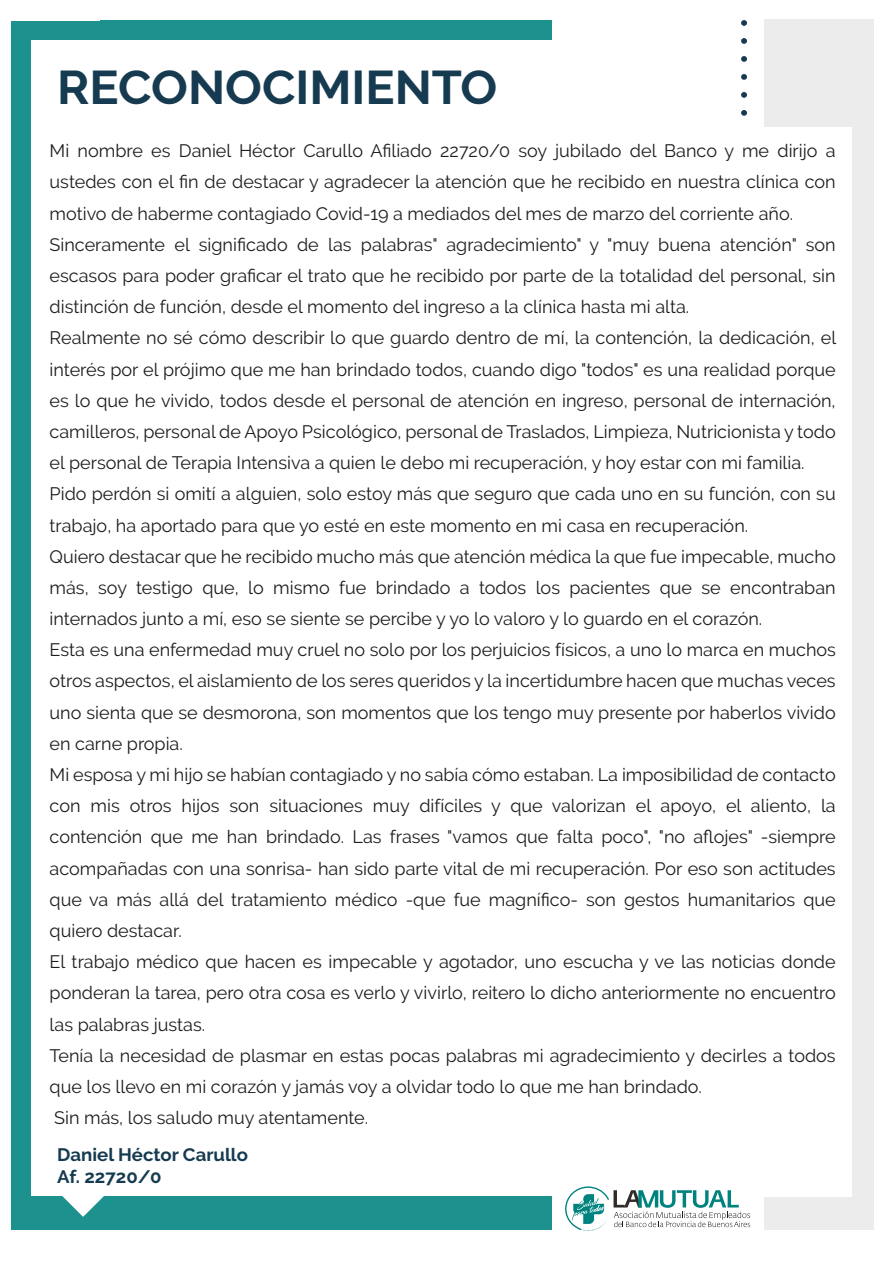
<style>
.page{position:relative;width:893px;height:1263px;background:#fff}
.page>*{position:absolute;margin:0;border:0;box-sizing:border-box;transform-origin:0 0}
.t1{font:700 47.1px "Raleway";color:#163b51}
.t2{font:18px/31.2px "Raleway";color:#1d1d1b}
.t3{font:700 18px/21.6px "Raleway";color:#163b51}
</style>
<div class="page">
<div style="left:11px;top:21px;width:541px;height:1209px;background:#1c918e"></div>
<div style="left:31px;top:40px;width:643px;height:1156px;background:#fff"></div>
<div style="left:764px;top:20px;width:109px;height:1210px;background:#ececec"></div>
<div style="left:691px;top:127px;width:161px;height:1069px;background:#fff"></div>
<svg style="left:741px;top:110px;width:6px;height:6px"></svg>
<svg style="left:741px;top:92px;width:6px;height:6px"></svg>
<svg style="left:741px;top:74px;width:6px;height:6px"></svg>
<svg style="left:741px;top:56px;width:6px;height:6px"></svg>
<svg style="left:741px;top:38px;width:6px;height:6px"></svg>
<svg style="left:741px;top:20px;width:6px;height:6px"></svg>
<svg style="left:565px;top:1186px;width:185px;height:45px"></svg>
<svg style="left:62px;top:1196px;width:42px;height:21px"></svg>
<h1 class="t1" style="left:57px;top:61px;width:442px">RECONOCIMIENTO</h1>
<p class="t2" style="left:50px;top:135px;width:788px">Mi nombre es Daniel Héctor Carullo Afiliado 22720/0 soy jubilado del Banco y me dirijo a ustedes con el fin de destacar y agradecer la atención que he recibido en nuestra clínica con motivo de haberme contagiado Covid-19 a mediados del mes de marzo del corriente año.<br>Sinceramente el significado de las palabras" agradecimiento" y "muy buena atención" son escasos para poder graficar el trato que he recibido por parte de la totalidad del personal, sin distinción de función, desde el momento del ingreso a la clínica hasta mi alta.<br>Realmente no sé cómo describir lo que guardo dentro de mí, la contención, la dedicación, el interés por el prójimo que me han brindado todos, cuando digo "todos" es una realidad porque es lo que he vivido, todos desde el personal de atención en ingreso, personal de internación, camilleros, personal de Apoyo Psicológico, personal de Traslados, Limpieza, Nutricionista y todo el personal de Terapia Intensiva a quien le debo mi recuperación, y hoy estar con mi familia.<br>Pido perdón si omití a alguien, solo estoy más que seguro que cada uno en su función, con su trabajo, ha aportado para que yo esté en este momento en mi casa en recuperación.<br>Quiero destacar que he recibido mucho más que atención médica la que fue impecable, mucho más, soy testigo que, lo mismo fue brindado a todos los pacientes que se encontraban internados junto a mí, eso se siente se percibe y yo lo valoro y lo guardo en el corazón.<br>Esta es una enfermedad muy cruel no solo por los perjuicios físicos, a uno lo marca en muchos otros aspectos, el aislamiento de los seres queridos y la incertidumbre hacen que muchas veces uno sienta que se desmorona, son momentos que los tengo muy presente por haberlos vivido en carne propia.<br>Mi esposa y mi hijo se habían contagiado y no sabía cómo estaban. La imposibilidad de contacto con mis otros hijos son situaciones muy difíciles y que valorizan el apoyo, el aliento, la contención que me han brindado. Las frases "vamos que falta poco", "no aflojes" -siempre acompañadas con una sonrisa- han sido parte vital de mi recuperación. Por eso son actitudes que va más allá del tratamiento médico -que fue magnífico- son gestos humanitarios que quiero destacar.<br>El trabajo médico que hacen es impecable y agotador, uno escucha y ve las noticias donde ponderan la tarea, pero otra cosa es verlo y vivirlo, reitero lo dicho anteriormente no encuentro las palabras justas.<br>Tenía la necesidad de plasmar en estas pocas palabras mi agradecimiento y decirles a todos que los llevo en mi corazón y jamás voy a olvidar todo lo que me han brindado.<br>Sin más, los saludo muy atentamente.</p>
<p class="t3" style="left:57px;top:1144px;width:192px">Daniel Héctor Carullo<br>Af. 22720/0</p>
</div>
